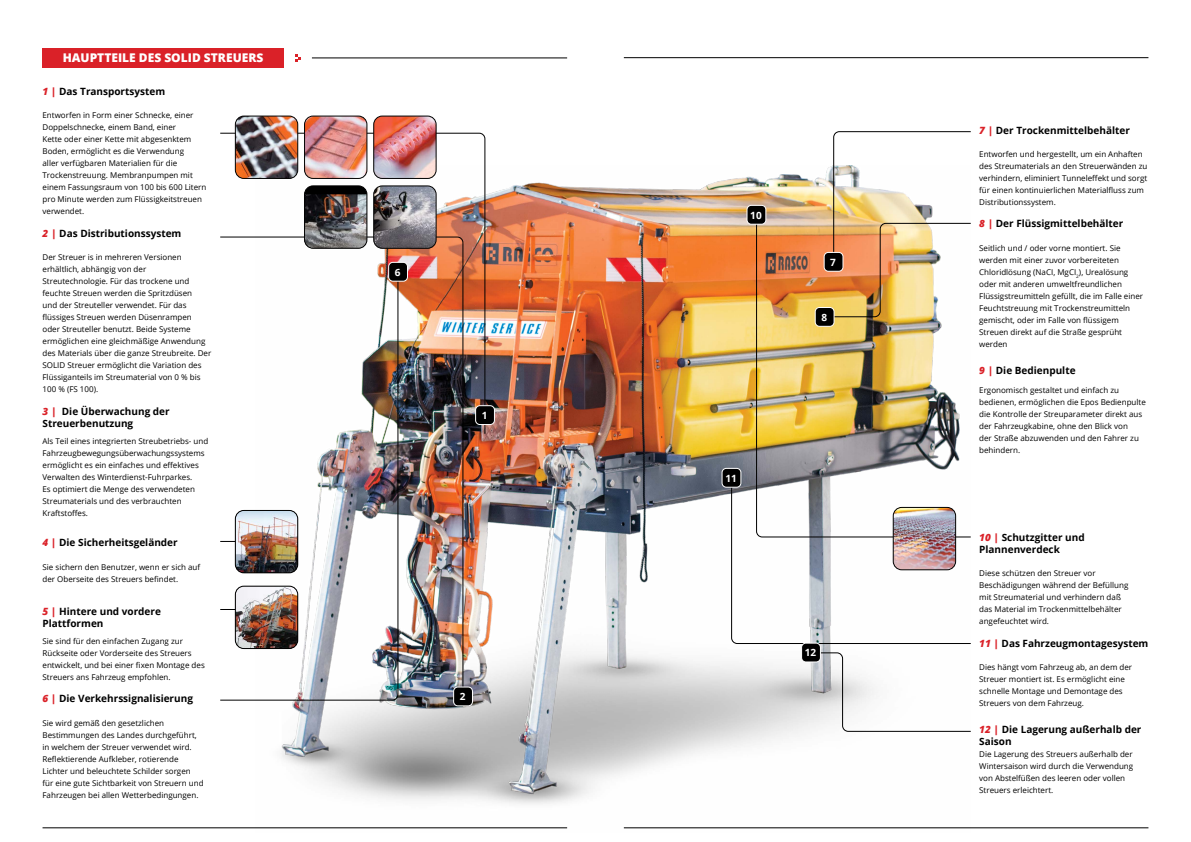
<style>
.page{position:relative;width:1191px;height:842px;background:#fff}
.page>*{position:absolute;margin:0;border:0;box-sizing:border-box;transform-origin:0 0}
.t1{font:800 12px "Open Sans";color:#fff}
.t2{font:700 10px/12px "Open Sans";color:#000}
.t3{font:700 10px "Open Sans";color:#fff}
.t4{font:8px/12px "Open Sans";color:#000}
.s1{font-weight:800;font-style:italic;color:#da2128}
</style>
<div class="page">
<img style="left:255px;top:166px;width:715px;height:663px">
<img style="left:220px;top:133px;width:265px;height:301px">
<img style="left:220px;top:237px;width:243px;height:469px">
<img style="left:374px;top:186px;width:62px;height:62px">
<div style="left:373px;top:186px;width:63px;height:63px;border:1px solid #000;border-radius:9px"></div>
<img style="left:220px;top:274px;width:178px;height:426px">
<svg style="left:824px;top:131px;width:147px;height:85px"></svg>
<svg style="left:810px;top:653px;width:161px;height:79px"></svg>
<svg style="left:731px;top:482px;width:240px;height:162px"></svg>
<img style="left:235px;top:116px;width:63px;height:62px">
<div style="left:235px;top:116px;width:63px;height:63px;border:1px solid #000;border-radius:9px"></div>
<img style="left:304px;top:116px;width:63px;height:62px">
<div style="left:304px;top:116px;width:63px;height:63px;border:1px solid #000;border-radius:9px"></div>
<img style="left:374px;top:116px;width:62px;height:62px">
<div style="left:373px;top:116px;width:63px;height:63px;border:1px solid #000;border-radius:9px"></div>
<div style="left:304px;top:186px;width:63px;height:62px;background:#000;border-radius:9px"></div>
<img style="left:304px;top:194px;width:63px;height:54px">
<div style="left:304px;top:186px;width:63px;height:62px;border:1px solid #000;border-radius:9px"></div>
<svg style="left:220px;top:541px;width:15px;height:1px"></svg>
<svg style="left:220px;top:609px;width:15px;height:1px"></svg>
<img style="left:756px;top:216px;width:215px;height:321px">
<img style="left:893px;top:507px;width:62px;height:63px">
<div style="left:893px;top:507px;width:63px;height:63px;border:1px solid #000;border-radius:9px"></div>
<div style="left:453px;top:687px;width:19px;height:19px;background:#000;border-radius:4px"></div>
<div style="left:453px;top:686px;width:20px;height:20px;border:1px solid #fff;border-radius:4px"></div>
<div style="left:475px;top:406px;width:19px;height:18px;background:#000;border-radius:4px"></div>
<div style="left:475px;top:405px;width:20px;height:20px;border:1px solid #fff;border-radius:4px"></div>
<div style="left:824px;top:252px;width:19px;height:19px;background:#000;border-radius:4px"></div>
<div style="left:823px;top:252px;width:20px;height:20px;border:1px solid #fff;border-radius:4px"></div>
<div style="left:815px;top:307px;width:19px;height:19px;background:#000;border-radius:4px"></div>
<div style="left:814px;top:307px;width:20px;height:20px;border:1px solid #fff;border-radius:4px"></div>
<div style="left:801px;top:643px;width:19px;height:19px;background:#000;border-radius:4px"></div>
<div style="left:801px;top:643px;width:20px;height:19px;border:1px solid #fff;border-radius:4px"></div>
<div style="left:722px;top:468px;width:19px;height:19px;background:#000;border-radius:4px"></div>
<div style="left:721px;top:468px;width:20px;height:20px;border:1px solid #fff;border-radius:4px"></div>
<div style="left:747px;top:205px;width:19px;height:19px;background:#000;border-radius:4px"></div>
<div style="left:746px;top:205px;width:20px;height:20px;border:1px solid #fff;border-radius:4px"></div>
<div style="left:388px;top:262px;width:19px;height:19px;background:#000;border-radius:4px"></div>
<div style="left:388px;top:262px;width:20px;height:20px;border:1px solid #fff;border-radius:4px"></div>
<hr style="left:43px;top:828px;width:524px;height:1px;background:#000">
<hr style="left:624px;top:828px;width:524px;height:1px;background:#000">
<div style="left:43px;top:48px;width:240px;height:20px;background:#da2128"></div>
<hr style="left:312px;top:58px;width:255px;height:1px;background:#000">
<hr style="left:624px;top:57px;width:524px;height:1px;background:#000">
<svg style="left:295px;top:54px;width:5px;height:8px"></svg>
<h1 class="t1" style="left:63px;top:49px;width:202px">HAUPTTEILE DES SOLID STREUERS</h1>
<p class="t2" style="left:43px;top:85px;width:124px"><span class="s1">1 |</span> Das Transportsystem</p>
<p class="t4" style="left:43px;top:109px;width:165px">Entworfen in Form einer Schnecke, einer Doppelschnecke, einem Band, einer<br>Kette oder einer Kette mit abgesenktem Boden, ermöglicht es die Verwendung<br>aller verfügbaren Materialien für die Trockenstreuung. Membranpumpen mit einem Fassungsraum von 100 bis 600 Litern pro Minute werden zum Flüssigkeitstreuen verwendet.</p>
<p class="t2" style="left:43px;top:227px;width:140px"><span class="s1">2 |</span> Das Distributionssystem</p>
<p class="t4" style="left:43px;top:251px;width:170px">Der Streuer is in mehreren Versionen erhältlich, abhängig von der Streutechnologie. Für das trockene und feuchte Streuen werden die Spritzdüsen<br>und der Streuteller verwendet. Für das flüssiges Streuen werden Düsenrampen<br>oder Streuteller benutzt. Beide Systeme ermöglichen eine gleichmäßige Anwendung des Materials über die ganze Streubreite. Der SOLID Streuer ermöglicht die Variation des Flüssiganteils im Streumaterial von 0 % bis 100 % (FS 100).</p>
<p class="t2" style="left:43px;top:405px;width:129px"><span class="s1">3 |</span> Die Überwachung der<br>Streuerbenutzung</p>
<p class="t4" style="left:43px;top:435px;width:167px">Als Teil eines integrierten Streubetriebs- und Fahrzeugbewegungsüberwachungssystems ermöglicht es ein einfaches und effektives Verwalten des Winterdienst-Fuhrparkes.<br>Es optimiert die Menge des verwendeten Streumaterials und des verbrauchten Kraftstoffes.</p>
<p class="t2" style="left:43px;top:536px;width:137px"><span class="s1">4 |</span> Die Sicherheitsgeländer</p>
<p class="t4" style="left:43px;top:561px;width:159px">Sie sichern den Benutzer, wenn er sich auf der Oberseite des Streuers befindet.</p>
<p class="t2" style="left:43px;top:605px;width:120px"><span class="s1">5 |</span> Hintere und vordere<br>Plattformen</p>
<p class="t4" style="left:43px;top:635px;width:164px">Sie sind für den einfachen Zugang zur Rückseite oder Vorderseite des Streuers entwickelt, und bei einer fixen Montage des Streuers ans Fahrzeug empfohlen.</p>
<p class="t2" style="left:43px;top:692px;width:152px"><span class="s1">6 |</span> Die Verkehrssignalisierung</p>
<p class="t4" style="left:43px;top:717px;width:163px">Sie wird gemäß den gesetzlichen Bestimmungen des Landes durchgeführt, in welchem der Streuer verwendet wird.<br>Reflektierende Aufkleber, rotierende Lichter und beleuchtete Schilder sorgen für eine gute Sichtbarkeit von Streuern und Fahrzeugen bei allen Wetterbedingungen.</p>
<p class="t3" style="left:395px;top:265px;width:7px">6</p>
<p class="t3" style="left:482px;top:408px;width:7px">1</p>
<p class="t3" style="left:460px;top:690px;width:7px">2</p>
<p class="t3" style="left:750px;top:208px;width:13px">10</p>
<p class="t3" style="left:830px;top:255px;width:7px">7</p>
<p class="t3" style="left:821px;top:310px;width:7px">8</p>
<p class="t3" style="left:725px;top:471px;width:13px">11</p>
<p class="t3" style="left:805px;top:646px;width:13px">12</p>
<p class="t2" style="left:979px;top:124px;width:152px"><span class="s1">7 |</span> Der Trockenmittelbehälter</p>
<p class="t4" style="left:979px;top:148px;width:170px">Entworfen und hergestellt, um ein Anhaften des Streumaterials an den Streuerwänden zu verhindern, eliminiert Tunneleffekt und sorgt für einen kontinuierlichen Materialfluss zum Distributionssystem.</p>
<p class="t2" style="left:979px;top:217px;width:146px"><span class="s1">8 |</span> Der Flüssigmittelbehälter</p>
<p class="t4" style="left:979px;top:242px;width:165px">Seitlich und / oder vorne montiert. Sie werden mit einer zuvor vorbereiteten Chloridlösung (NaCI, MgCI<sub>2</sub>), Urealösung oder mit anderen umweltfreundlichen Flüssigstreumitteln gefüllt, die im Falle einer Feuchtstreuung mit Trockenstreumitteln gemischt, oder im Falle von flüssigem Streuen direkt auf die Straße gesprüht werden</p>
<p class="t2" style="left:979px;top:365px;width:98px"><span class="s1">9 |</span> Die Bedienpulte</p>
<p class="t4" style="left:979px;top:383px;width:168px">Ergonomisch gestaltet und einfach zu bedienen, ermöglichen die Epos Bedienpulte die Kontrolle der Streuparameter direkt aus der Fahrzeugkabine, ohne den Blick von<br>der Straße abzuwenden und den Fahrer zu behindern.</p>
<p class="t2" style="left:979px;top:531px;width:107px"><span class="s1">10 |</span> Schutzgitter und<br>Plannenverdeck</p>
<p class="t4" style="left:979px;top:567px;width:151px">Diese schützen den Streuer vor Beschädigungen während der Befüllung mit Streumaterial und verhindern daß das Material im Trockenmittelbehälter angefeuchtet wird.</p>
<p class="t2" style="left:979px;top:637px;width:171px"><span class="s1">11 |</span> Das Fahrzeugmontagesystem</p>
<p class="t4" style="left:979px;top:660px;width:154px">Dies hängt vom Fahrzeug ab, an dem der Streuer montiert ist. Es ermöglicht eine schnelle Montage und Demontage des Streuers von dem Fahrzeug.</p>
<p class="t2" style="left:979px;top:723px;width:164px"><span class="s1">12 |</span> Die Lagerung außerhalb der<br>Saison</p>
<p class="t4" style="left:979px;top:748px;width:155px">Die Lagerung des Streuers außerhalb der Wintersaison wird durch die Verwendung von Abstelfüßen des leeren oder vollen Streuers erleichtert.</p>
</div>
